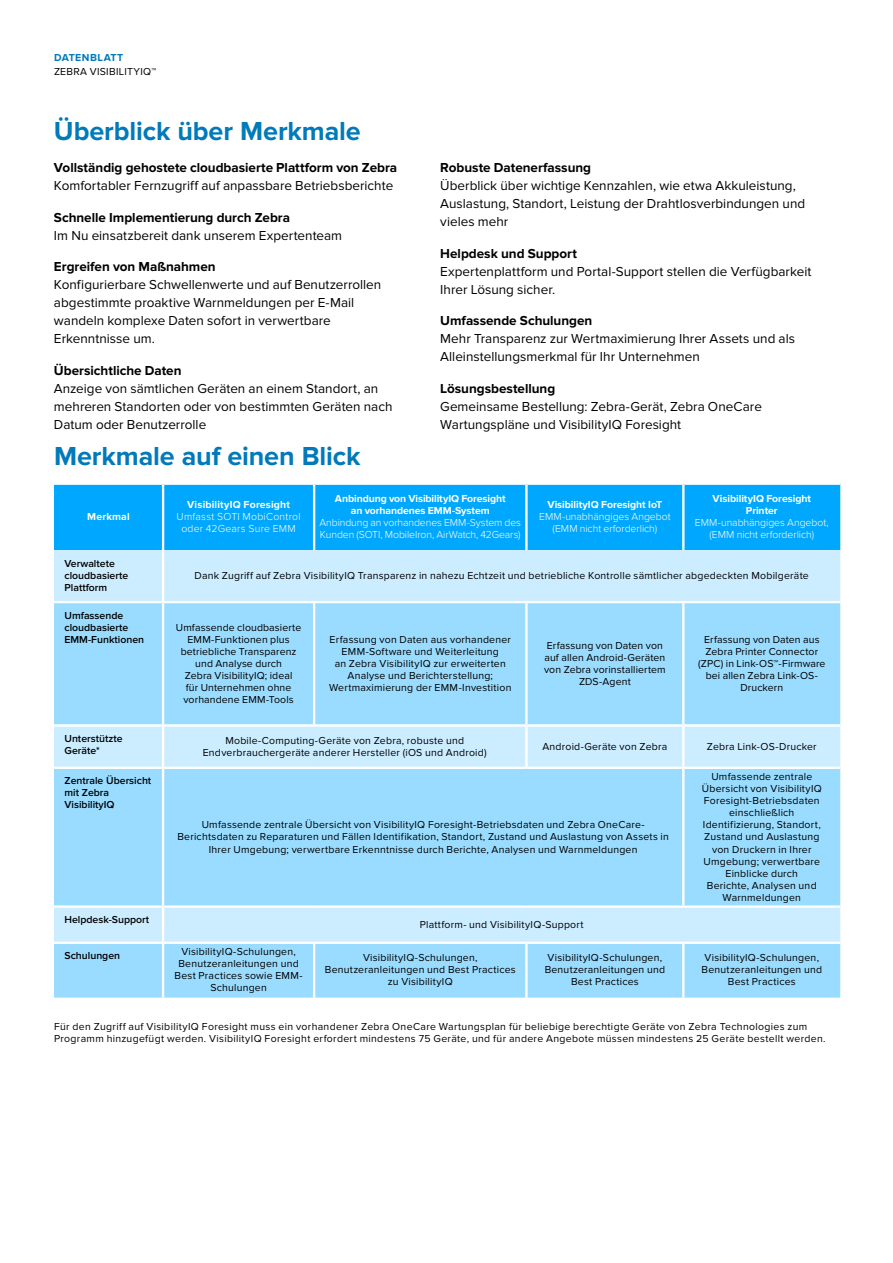
<style>
.page{position:relative;width:893px;height:1263px;background:#fff}
.page>*{position:absolute;margin:0;border:0;box-sizing:border-box;transform-origin:0 0}
.Heading-2{font:700 27px "Proxima Nova";color:#007aba}
.Body{font:13.5px/18px "Proxima Nova";color:#000}
.Body-2{font:10.5px/12px "Proxima Nova";letter-spacing:.02em;color:#000;text-align:center}
.Body-3{font:300 10.5px/12px "Proxima Nova";letter-spacing:-.005em;color:#fff;text-align:center}
.t1{font:600 10.5px/12px "Proxima Nova";color:#000}
.Body-4{font:300 10.5px/12px "Proxima Nova";letter-spacing:.02em;color:#fff;text-align:center}
.Collateral_Type{font:700 10.5px "Proxima Nova";letter-spacing:.05em;color:#007aba}
.Body-5{font:700 10.5px "Proxima Nova";color:#fff}
.s1{font-weight:700}
</style>
<div class="page">
<div style="left:54px;top:485px;width:786px;height:65px;background:#00a7ff"></div>
<div style="left:54px;top:550px;width:786px;height:51px;background:#ccedff"></div>
<svg style="left:54px;top:603px;width:786px;height:394px;background:#a3dfff"></svg>
<hr style="left:162px;top:550px;width:2px;height:51px;background:#fff">
<hr style="left:162px;top:603px;width:2px;height:121px;background:#fff">
<hr style="left:54px;top:724px;width:109px;height:3px;background:#fff">
<hr style="left:162px;top:727px;width:2px;height:40px;background:#fff">
<hr style="left:54px;top:767px;width:109px;height:2px;background:#fff">
<hr style="left:162px;top:769px;width:2px;height:136px;background:#fff">
<hr style="left:54px;top:905px;width:109px;height:3px;background:#fff">
<hr style="left:162px;top:908px;width:2px;height:34px;background:#fff">
<hr style="left:54px;top:942px;width:109px;height:2px;background:#fff">
<hr style="left:162px;top:944px;width:2px;height:53px;background:#fff">
<hr style="left:162px;top:485px;width:2px;height:65px;background:#fff">
<hr style="left:313px;top:485px;width:2px;height:65px;background:#fff">
<hr style="left:525px;top:485px;width:3px;height:65px;background:#fff">
<hr style="left:163px;top:724px;width:151px;height:3px;background:#fff">
<hr style="left:314px;top:724px;width:212px;height:3px;background:#fff">
<hr style="left:526px;top:724px;width:157px;height:3px;background:#fff">
<hr style="left:525px;top:727px;width:3px;height:40px;background:#fff">
<hr style="left:683px;top:724px;width:157px;height:3px;background:#fff">
<hr style="left:163px;top:905px;width:151px;height:3px;background:#fff">
<hr style="left:314px;top:905px;width:212px;height:3px;background:#fff">
<hr style="left:526px;top:905px;width:157px;height:3px;background:#fff">
<hr style="left:683px;top:905px;width:157px;height:3px;background:#fff">
<hr style="left:313px;top:603px;width:2px;height:121px;background:#fff">
<hr style="left:525px;top:603px;width:3px;height:121px;background:#fff">
<hr style="left:163px;top:767px;width:151px;height:2px;background:#fff">
<hr style="left:314px;top:767px;width:212px;height:2px;background:#fff">
<hr style="left:526px;top:767px;width:157px;height:2px;background:#fff">
<hr style="left:163px;top:942px;width:151px;height:2px;background:#fff">
<hr style="left:683px;top:767px;width:157px;height:2px;background:#fff">
<hr style="left:314px;top:942px;width:212px;height:2px;background:#fff">
<hr style="left:526px;top:942px;width:157px;height:2px;background:#fff">
<hr style="left:683px;top:942px;width:157px;height:2px;background:#fff">
<hr style="left:313px;top:944px;width:2px;height:53px;background:#fff">
<hr style="left:525px;top:944px;width:3px;height:53px;background:#fff">
<hr style="left:682px;top:485px;width:2px;height:65px;background:#fff">
<hr style="left:682px;top:603px;width:2px;height:121px;background:#fff">
<hr style="left:682px;top:727px;width:2px;height:40px;background:#fff">
<hr style="left:682px;top:769px;width:2px;height:136px;background:#fff">
<hr style="left:682px;top:944px;width:2px;height:53px;background:#fff">
<p class="Collateral_Type" style="left:54px;top:51px;width:71px">DATENBLATT</p>
<p class="Body-2" style="left:54px;top:66px;width:104px">ZEBRA VISIBILITYIQ™</p>
<p class="Heading-2" style="left:54px;top:115px;width:308px">Überblick über Merkmale</p>
<p class="Body" style="left:54px;top:159px;width:345px"><span class="s1">Vollständig gehostete cloudbasierte Plattform von Zebra<br></span>Komfortabler Fernzugriff auf anpassbare Betriebsberichte</p>
<p class="Body" style="left:54px;top:208px;width:290px"><span class="s1">Schnelle Implementierung durch Zebra<br></span>Im Nu einsatzbereit dank unserem Expertenteam</p>
<p class="Body" style="left:54px;top:258px;width:329px"><span class="s1">Ergreifen von Maßnahmen<br></span>Konfigurierbare Schwellenwerte und auf Benutzerrollen abgestimmte proaktive Warnmeldungen per E-Mail wandeln komplexe Daten sofort in verwertbare Erkenntnisse um.</p>
<p class="Body" style="left:54px;top:361px;width:340px"><span class="s1">Übersichtliche Daten<br></span>Anzeige von sämtlichen Geräten an einem Standort, an mehreren Standorten oder von bestimmten Geräten nach Datum oder Benutzerrolle</p>
<p class="Heading-2" style="left:54px;top:441px;width:308px">Merkmale auf einen Blick</p>
<p class="Body" style="left:440px;top:159px;width:367px"><span class="s1">Robuste Datenerfassung<br></span>Überblick über wichtige Kennzahlen, wie etwa Akkuleistung, Auslastung, Standort, Leistung der Drahtlosverbindungen und vieles mehr</p>
<p class="Body" style="left:440px;top:244px;width:373px"><span class="s1">Helpdesk und Support<br></span>Expertenplattform und Portal-Support stellen die Verfügbarkeit<br>Ihrer Lösung sicher.</p>
<p class="Body" style="left:440px;top:312px;width:356px"><span class="s1">Umfassende Schulungen<br></span>Mehr Transparenz zur Wertmaximierung Ihrer Assets und als<br>Alleinstellungsmerkmal für Ihr Unternehmen</p>
<p class="Body" style="left:440px;top:379px;width:323px"><span class="s1">Lösungsbestellung<br></span>Gemeinsame Bestellung: Zebra-Gerät, Zebra OneCare<br>Wartungspläne und VisibilityIQ Foresight</p>
<p class="Body-5" style="left:87px;top:511px;width:44px">Merkmal</p>
<p class="t1" style="left:64px;top:557px;width:65px">Verwaltete cloudbasierte<br>Plattform</p>
<p class="t1" style="left:64px;top:609px;width:81px">Umfassende cloudbasierte<br>EMM-Funktionen</p>
<p class="Body-4" style="left:177px;top:499px;width:125px"><span class="s1">VisibilityIQ Foresight<br></span>Umfasst SOTI MobiControl oder 42Gears Sure EMM</p>
<p class="Body-3" style="left:319px;top:493px;width:203px"><span class="s1">Anbindung von VisibilityIQ Foresight<br>an vorhandenes EMM-System<br></span>Anbindung an vorhandenes EMM-System des Kunden (SOTI, MobileIron, AirWatch, 42Gears)</p>
<p class="Body-3" style="left:539px;top:499px;width:133px"><span class="s1">VisibilityIQ Foresight IoT<br></span>EMM-unabhängiges Angebot (EMM nicht erforderlich)</p>
<p class="Body-3" style="left:695px;top:493px;width:135px"><span class="s1">VisibilityIQ Foresight<br>Printer<br></span>EMM-unabhängiges Angebot, (EMM nicht erforderlich)</p>
<p class="Body-2" style="left:194px;top:570px;width:616px">Dank Zugriff auf Zebra VisibilityIQ Transparenz in nahezu Echtzeit und betriebliche Kontrolle sämtlicher abgedeckten Mobilgeräte</p>
<p class="Body-2" style="left:176px;top:622px;width:127px">Umfassende cloudbasierte<br>EMM-Funktionen plus betriebliche Transparenz und Analyse durch<br>Zebra VisibilityIQ; ideal<br>für Unternehmen ohne vorhandene EMM-Tools</p>
<p class="Body-2" style="left:329px;top:634px;width:184px">Erfassung von Daten aus vorhandener EMM-Software und Weiterleitung<br>an Zebra VisibilityIQ zur erweiterten Analyse und Berichterstellung; Wertmaximierung der EMM-Investition</p>
<p class="Body-2" style="left:544px;top:640px;width:123px">Erfassung von Daten von auf allen Android-Geräten von Zebra vorinstalliertem<br>ZDS-Agent</p>
<p class="Body-2" style="left:698px;top:634px;width:129px">Erfassung von Daten aus<br>Zebra Printer Connector (ZPC) in Link-OS™-Firmware bei allen Zebra Link-OS-<br>Druckern</p>
<p class="t1" style="left:64px;top:733px;width:60px">Unterstützte<br>Geräte*</p>
<p class="Body-2" style="left:203px;top:734px;width:285px">Mobile-Computing-Geräte von Zebra, robuste und<br>Endverbrauchergeräte anderer Hersteller (iOS und Android)</p>
<p class="Body-2" style="left:542px;top:740px;width:126px">Android-Geräte von Zebra</p>
<p class="Body-2" style="left:707px;top:740px;width:111px">Zebra Link-OS-Drucker</p>
<p class="t1" style="left:64px;top:775px;width:88px">Zentrale Übersicht mit Zebra<br>VisibilityIQ</p>
<p class="Body-2" style="left:177px;top:819px;width:493px">Umfassende zentrale Übersicht von VisibilityIQ Foresight-Betriebsdaten und Zebra OneCare-<br>Berichtsdaten zu Reparaturen und Fällen Identifikation, Standort, Zustand und Auslastung von Assets in<br>Ihrer Umgebung; verwertbare Erkenntnisse durch Berichte, Analysen und Warnmeldungen</p>
<p class="Body-2" style="left:702px;top:771px;width:122px">Umfassende zentrale<br>Übersicht von VisibilityIQ<br>Foresight-Betriebsdaten einschließlich<br>Identifizierung, Standort,<br>Zustand und Auslastung von Druckern in Ihrer<br>Umgebung; verwertbare<br>Einblicke durch<br>Berichte, Analysen und<br>Warnmeldungen</p>
<p class="t1" style="left:64px;top:914px;width:86px">Helpdesk-Support</p>
<p class="Body-2" style="left:420px;top:919px;width:165px">Plattform- und VisibilityIQ-Support</p>
<p class="t1" style="left:64px;top:950px;width:57px">Schulungen</p>
<p class="Body-2" style="left:175px;top:946px;width:130px">VisibilityIQ-Schulungen,<br>Benutzeranleitungen und<br>Best Practices sowie EMM-<br>Schulungen</p>
<p class="Body-2" style="left:325px;top:952px;width:192px">VisibilityIQ-Schulungen,<br>Benutzeranleitungen und Best Practices zu VisibilityIQ</p>
<p class="Body-2" style="left:545px;top:952px;width:122px">VisibilityIQ-Schulungen,<br>Benutzeranleitungen und<br>Best Practices</p>
<p class="Body-2" style="left:702px;top:952px;width:122px">VisibilityIQ-Schulungen,<br>Benutzeranleitungen und<br>Best Practices</p>
<p class="Body-2" style="left:54px;top:1021px;width:773px;text-align:left">Für den Zugriff auf VisibilityIQ Foresight muss ein vorhandener Zebra OneCare Wartungsplan für beliebige berechtigte Geräte von Zebra Technologies zum<br>Programm hinzugefügt werden. VisibilityIQ Foresight erfordert mindestens 75 Geräte, und für andere Angebote müssen mindestens 25 Geräte bestellt werden.</p>
</div>
